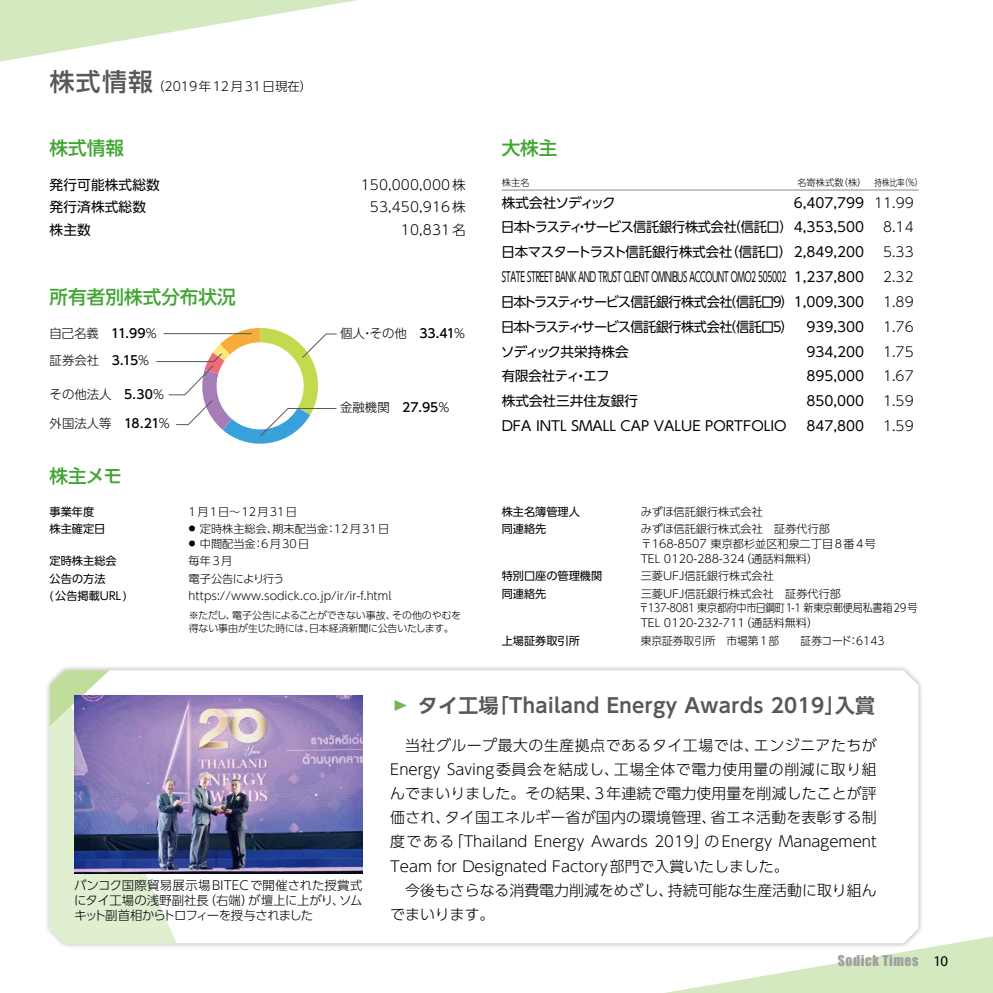
<style>
.page{position:relative;width:993px;height:993px;background:#fff}
.page>*{position:absolute;margin:0;border:0;box-sizing:border-box;transform-origin:0 0}
.t1{font:700 19.78px "UD Shin Go Pro De";letter-spacing:.02em;color:#595757}
.t2{font:500 18.55px "UD Shin Go Pro";color:#40a631}
.t3{font:300 14.88px/24.2px "UD Shin Go Pro";color:#000;text-align:justify}
.t4{font:13.65px/24.8px "UD Shin Go Pro";letter-spacing:-.015em;color:#000}
.t5{font:13.65px "UD Shin Go Pro";letter-spacing:-.035em;color:#000;scale:.96 1}
.t6{font:300 13.65px "UD Shin Go Pro";letter-spacing:.01em;color:#000}
.t7{font:13.65px "UD Shin Go Pro";letter-spacing:-.05em;color:#000;scale:.56 1}
.t8{font:13.65px "UD Shin Go Pro";letter-spacing:.01em;color:#000}
.t9{font:13.65px "Impact";letter-spacing:.04em;color:#9fa0a0}
.t10{font:13.65px "UD Shin Go Pro";letter-spacing:-.055em;color:#000}
.t11{font:13.65px "UD Shin Go Pro";letter-spacing:-.065em;color:#000}
.t12{font:300 12.42px/14.9px "UD Shin Go Pro";color:#000;text-align:justify}
.t13{font:300 11.2px/14.9px "UD Shin Go Pro";color:#000}
.t14{font:11.2px "UD Shin Go Pro";color:#000}
.t15{font:300 11.2px "UD Shin Go Pro";color:#000;scale:.96 1}
.t16{font:300 11.2px "UD Shin Go Pro";letter-spacing:.105em;color:#000}
.t17{font:300 11.2px "UD Shin Go Pro";letter-spacing:-.055em;color:#000}
.t18{font:11.2px "UD Shin Go Pro";letter-spacing:-.045em;color:#000}
.t19{font:300 9.97px/13.8px "UD Shin Go Pro";letter-spacing:-.02em;color:#000}
.t20{font:300 9.28px "UD Shin Go Pro";color:#000}
.s1{font-weight:500;font-size:24.85px;color:#595757}
.s2{font-weight:500}
.s3{font-weight:300}
.s4{font-family:"Myriad Pro";font-size:14.88px;color:#000}
</style>
<div class="page">
<div style="left:44px;top:664px;width:879px;height:284px;background:#000;opacity:.3"></div>
<svg style="left:177px;top:670px;width:741px;height:273px"></svg>
<svg style="left:50px;top:670px;width:127px;height:273px"></svg>
<svg style="left:156px;top:328px;width:181px;height:115px"></svg>
<hr style="left:164px;top:333px;width:87px;height:1px;background:#595757">
<hr style="left:501px;top:190px;width:288px;height:1px;background:#898989">
<hr style="left:789px;top:190px;width:79px;height:1px;background:#898989">
<hr style="left:868px;top:190px;width:50px;height:1px;background:#898989">
<img style="left:74px;top:694px;width:288px;height:179px">
<svg style="left:0;top:0;width:357px;height:62px"></svg>
<svg style="left:511px;top:809px;width:481px;height:183px"></svg>
<p class="t12" style="left:50px;top:79px;width:264px"><span class="s1">株式情報</span> （2019年12月31日現在）</p>
<p class="t2" style="left:50px;top:133px;width:76px">株式情報</p>
<p class="t2" style="left:501px;top:133px;width:57px">大株主</p>
<p class="t8" style="left:50px;top:174px;width:112px">発行可能株式総数</p>
<p class="t6" style="left:360px;top:174px;width:106px">150,000,000株</p>
<p class="t8" style="left:50px;top:196px;width:98px">発行済株式総数</p>
<p class="t6" style="left:370px;top:196px;width:97px">53,450,916株</p>
<p class="t4" style="left:50px;top:217px;width:43px">株主数</p>
<p class="t6" style="left:401px;top:218px;width:66px">10,831名</p>
<p class="t2" style="left:50px;top:282px;width:188px">所有者別株式分布状況</p>
<p class="t12" style="left:49px;top:325px;width:109px">自己名義　<span class="s2">11.99</span>%</p>
<p class="t12" style="left:50px;top:352px;width:101px">証券会社　<span class="s2">3.15</span>%</p>
<p class="t12" style="left:50px;top:386px;width:116px">その他法人　<span class="s2">5.30</span>%</p>
<p class="t12" style="left:50px;top:415px;width:121px">外国法人等　<span class="s2">18.21</span>%</p>
<p class="t2" style="left:50px;top:461px;width:74px">株主メモ</p>
<p class="t12" style="left:340px;top:326px;width:126px">個人・その他　<span class="s2">33.41</span>%</p>
<p class="t12" style="left:340px;top:400px;width:111px">金融機関　<span class="s2">27.95</span>%</p>
<p class="t14" style="left:50px;top:502px;width:46px">事業年度</p>
<p class="t16" style="left:189px;top:502px;width:110px">1月1日〜12月31日</p>
<p class="t14" style="left:50px;top:519px;width:57px">株主確定日</p>
<p class="t13" style="left:189px;top:520px;width:202px"><sup>●</sup> 定時株主総会、期末配当金：12月31日</p>
<p class="t13" style="left:189px;top:535px;width:122px"><sup>●</sup> 中間配当金：6月30日</p>
<p class="t14" style="left:50px;top:551px;width:68px">定時株主総会</p>
<p class="t13" style="left:188px;top:553px;width:45px">毎年3月</p>
<p class="t14" style="left:50px;top:569px;width:57px">公告の方法</p>
<p class="t17" style="left:188px;top:569px;width:97px">電子公告により行う</p>
<p class="t18" style="left:50px;top:586px;width:79px">( 公告掲載ＵＲＬ)</p>
<p class="t13" style="left:188px;top:587px;width:204px">https://www.sodick.co.jp/ir/ir-f.html</p>
<p class="t19" style="left:189px;top:607px;width:274px">※ただし、電子公告によることができない事故、その他のやむを得ない事由が生じた時には、日本経済新聞に公告いたします。</p>
<p class="t20" style="left:501px;top:175px;width:29px">株主名</p>
<p class="t20" style="left:797px;top:175px;width:126px">名寄株式数（株） 持株比率（%）</p>
<p class="t11" style="left:501px;top:191px;width:115px">株式会社ソディック</p>
<p class="t4" style="left:501px;top:189px;width:414px;text-indent:292px">6,407,799 <span class="s3">11.99</span>日本トラスティ・サービス信託銀行株式会社（信託口）4,353,500</p>
<p class="t6" style="left:882px;top:216px;width:32px">8.14</p>
<p class="t4" style="left:501px;top:239px;width:364px">日本マスタートラスト信託銀行株式会社（信託口）2,849,200</p>
<p class="t6" style="left:882px;top:241px;width:32px">5.33</p>
<p class="t7" style="left:501px;top:266px;width:648px">STATE STREET BANK AND TRUST CLIENT OMNIBUS ACCOUNT OMO2 505002 1,237,800</p>
<p class="t6" style="left:882px;top:266px;width:32px">2.32</p>
<p class="t5" style="left:501px;top:290px;width:379px">日本トラスティ・サービス信託銀行株式会社（信託口９）1,009,300</p>
<p class="t6" style="left:882px;top:290px;width:32px">1.89</p>
<p class="t5" style="left:501px;top:315px;width:379px">日本トラスティ・サービス信託銀行株式会社（信託口５） 939,300</p>
<p class="t6" style="left:882px;top:315px;width:32px">1.76</p>
<p class="t10" style="left:500px;top:340px;width:129px">ソディック共栄持株会</p>
<p class="t4" style="left:806px;top:338px;width:59px">934,200</p>
<p class="t6" style="left:882px;top:340px;width:32px">1.75</p>
<p class="t4" style="left:501px;top:363px;width:109px">有限会社ティ・エフ</p>
<p class="t4" style="left:806px;top:363px;width:59px">895,000</p>
<p class="t6" style="left:882px;top:365px;width:32px">1.67</p>
<p class="t4" style="left:501px;top:388px;width:138px">株式会社三井住友銀行</p>
<p class="t4" style="left:806px;top:388px;width:59px">850,000</p>
<p class="t6" style="left:882px;top:390px;width:32px">1.59</p>
<p class="t4" style="left:501px;top:413px;width:286px">DFA INTL SMALL CAP VALUE PORTFOLIO</p>
<p class="t4" style="left:806px;top:413px;width:59px">847,800</p>
<p class="t6" style="left:882px;top:414px;width:32px">1.59</p>
<p class="t14" style="left:501px;top:502px;width:80px">株主名簿管理人</p>
<p class="t13" style="left:640px;top:503px;width:124px">みずほ信託銀行株式会社</p>
<p class="t14" style="left:501px;top:519px;width:46px">同連絡先</p>
<p class="t13" style="left:640px;top:520px;width:237px">みずほ信託銀行株式会社　証券代行部〒168-8507 東京都杉並区和泉二丁目8番4号<br>TEL 0120-288-324（通話料無料）</p>
<p class="t14" style="left:501px;top:566px;width:102px">特別口座の管理機関</p>
<p class="t13" style="left:640px;top:568px;width:135px">三菱ＵＦＪ信託銀行株式会社</p>
<p class="t14" style="left:501px;top:584px;width:46px">同連絡先</p>
<p class="t13" style="left:638px;top:585px;width:280px">三菱ＵＦＪ信託銀行株式会社　証券代行部<br>〒137-8081 東京都府中市日鋼町1-1 新東京郵便局私書箱29号<br>TEL 0120-232-711（通話料無料）</p>
<p class="t14" style="left:501px;top:631px;width:80px">上場証券取引所</p>
<p class="t15" style="left:640px;top:631px;width:255px">東京証券取引所　市場第1部　　証券コード：6143</p>
<p class="t12" style="left:74px;top:877px;width:290px">バンコク国際貿易展示場BITECで開催された授賞式にタイ工場の浅野副社長（右端）が壇上に上がり、ソムキット副首相からトロフィーを授与されました</p>
<h1 class="t1" style="left:390px;top:688px;width:486px"><sup>▶</sup> タイ工場「Thailand Energy Awards 2019」入賞</h1>
<p class="t3" style="left:390px;top:732px;width:488px;text-indent:15px">当社グループ最大の生産拠点であるタイ工場では、エンジニアたちがEnergy Saving委員会を結成し、工場全体で電力使用量の削減に取り組んでまいりました。その結果、3年連続で電力使用量を削減したことが評価され、タイ国エネルギー省が国内の環境管理、省エネ活動を表彰する制度である「Thailand Energy Awards 2019」の Energy Management Team for Designated Factory部門で入賞いたしました。</p>
<p class="t3" style="left:390px;top:877px;width:487px;text-indent:15px">今後もさらなる消費電力削減をめざし、持続可能な生産活動に取り組んでまいります。</p>
<p class="t9" style="left:837px;top:949px;width:112px">Sodick Times <span class="s4">10</span></p>
</div>
